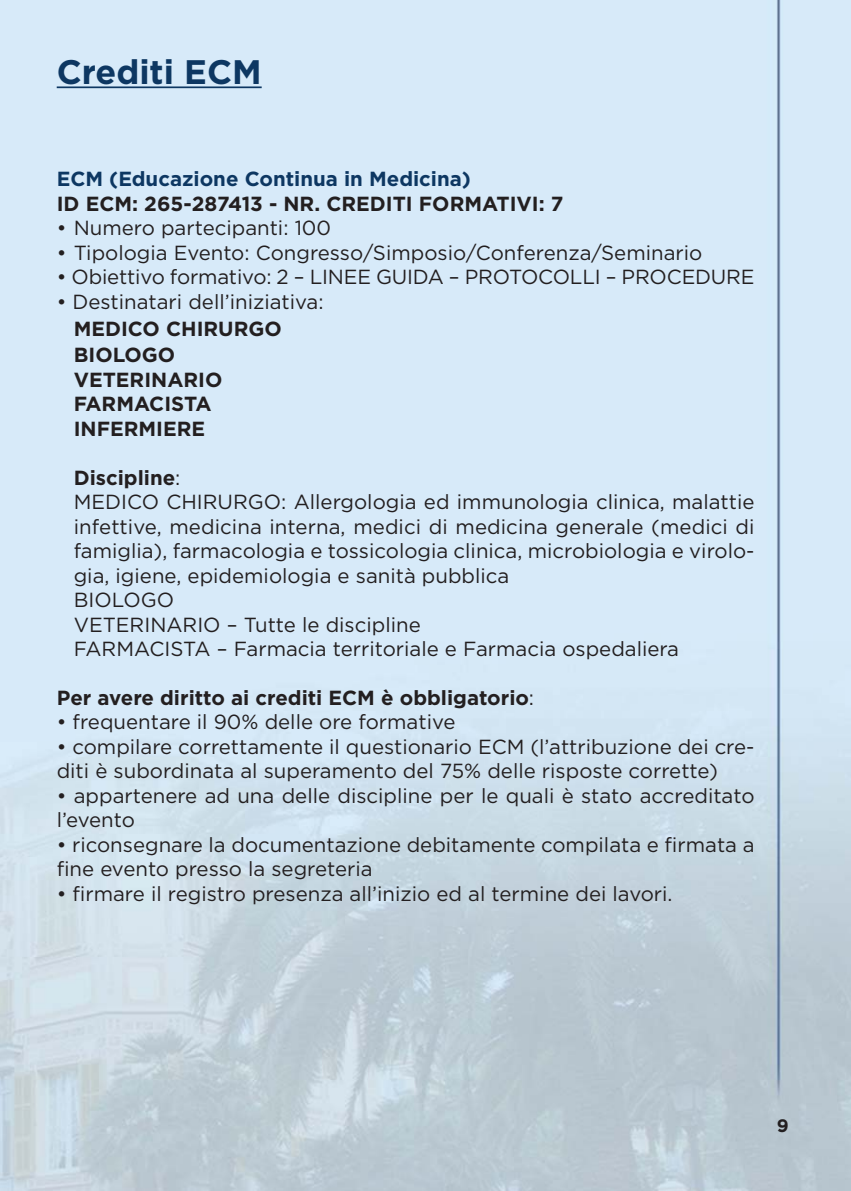
<style>
.page{position:relative;width:851px;height:1191px;background:#fff}
.page>*{position:absolute;margin:0;border:0;box-sizing:border-box;transform-origin:0 0}
.t1{font:700 34px "Gotham";color:#0d3762}
.t2{font:20.4px/24.4px "Gotham";color:#231f20}
.t3{font:700 20.4px/24.8px "Gotham";color:#231f20}
.t4{font:700 20.4px "Gotham";color:#0d3762}
.t5{font:700 18px "Gotham";color:#231f20}
.s1{font-weight:700}
.s2{font-weight:400}
</style>
<div class="page">
<img style="left:0;top:0;width:850px;height:1191px">
<hr style="left:57px;top:86px;width:205px;height:2px;background:#0d3762">
<h1 class="t1" style="left:57px;top:59px;width:206px">Crediti ECM</h1>
<p class="t4" style="left:57px;top:172px;width:415px">ECM (Educazione Continua in Medicina)</p>
<p class="t3" style="left:57px;top:193px;width:508px">ID ECM: 265-287413 - NR. CREDITI FORMATIVI: 7</p>
<p class="t2" style="left:57px;top:217px;width:276px">• Numero partecipanti: 100</p>
<p class="t2" style="left:57px;top:242px;width:647px">• Tipologia Evento: Congresso/Simposio/Conferenza/Seminario</p>
<p class="t2" style="left:57px;top:266px;width:699px">• Obiettivo formativo: 2 – LINEE GUIDA – PROTOCOLLI – PROCEDURE</p>
<p class="t2" style="left:57px;top:291px;width:268px">• Destinatari dell’iniziativa:</p>
<p class="t3" style="left:74px;top:318px;width:209px">MEDICO CHIRURGO<br>BIOLOGO<br>VETERINARIO<br>FARMACISTA<br>INFERMIERE</p>
<p class="t2" style="left:74px;top:466px;width:682px"><span class="s1">Discipline</span>:<br>MEDICO CHIRURGO: Allergologia ed immunologia clinica, malattie infettive, medicina interna, medici di medicina generale (medici di famiglia), farmacologia e tossicologia clinica, microbiologia e virolo&shy;gia, igiene, epidemiologia e sanità pubblica<br>BIOLOGO<br>VETERINARIO – Tutte le discipline<br>FARMACISTA – Farmacia territoriale e Farmacia ospedaliera</p>
<p class="t3" style="left:57px;top:687px;width:479px">Per avere diritto ai crediti ECM è obbligatorio<span class="s2">:</span></p>
<p class="t2" style="left:57px;top:711px;width:400px">• frequentare il 90% delle ore formative</p>
<p class="t2" style="left:57px;top:736px;width:699px">• compilare correttamente il questionario ECM (l’attribuzione dei cre&shy;diti è subordinata al superamento del 75% delle risposte corrette)</p>
<p class="t2" style="left:57px;top:785px;width:699px">• appartenere ad una delle discipline per le quali è stato accreditato l’evento</p>
<p class="t2" style="left:57px;top:834px;width:699px">• riconsegnare la documentazione debitamente compilata e firmata a fine evento presso la segreteria</p>
<p class="t2" style="left:57px;top:883px;width:617px">• firmare il registro presenza all’inizio ed al termine dei lavori.</p>
<p class="t5" style="left:776px;top:1118px;width:13px">9</p>
</div>
